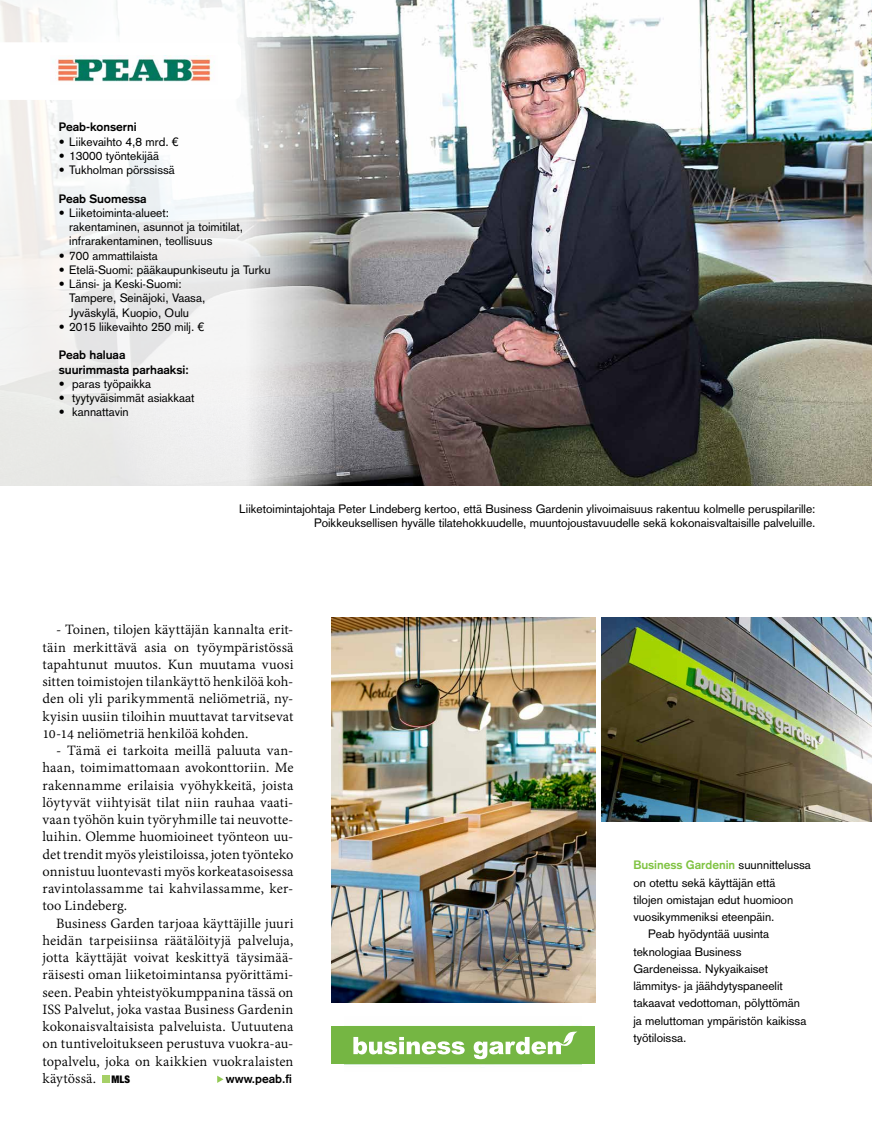
<style>
.page{position:relative;width:872px;height:1127px;background:#fff}
.page>*{position:absolute;margin:0;border:0;box-sizing:border-box;transform-origin:0 0}
.t1{font:15.45px/17.2px "Adobe Devanagari";letter-spacing:.01em;color:#000;text-align:justify}
.t2{font:12px/14.2px "Akzidenz Grotesk";color:#000}
.t3{font:700 12px/14.2px "Akzidenz Grotesk";color:#000}
.t4{font:700 12px "Akzidenz Grotesk";color:#80c342}
.s1{font-family:"Helvetica Neue"}
.s2{font-family:"Helvetica Neue LT";font-weight:900;font-stretch:condensed;font-size:10.5px}
.s3{font-weight:400;color:#000}
</style>
<div class="page">
<img style="left:361px;top:0;width:511px;height:485px">
<svg style="left:0;top:0;width:361px;height:486px"></svg>
<div style="left:102px;top:1075px;width:8px;height:8px;background:#a6d067"></div>
<svg style="left:217px;top:1075px;width:6px;height:8px"></svg>
<svg style="left:0;top:42px;width:241px;height:58px"></svg>
<img style="left:50px;top:55px;width:167px;height:30px">
<div style="left:332px;top:1026px;width:263px;height:38px;background:#75b643"></div>
<svg style="left:353px;top:1037px;width:111px;height:17px"></svg>
<svg style="left:473px;top:1031px;width:104px;height:28px"></svg>
<img style="left:601px;top:617px;width:271px;height:205px">
<img style="left:332px;top:617px;width:263px;height:385px">
<p class="t3" style="left:59px;top:120px;width:79px">Peab-konserni</p>
<p class="t2" style="left:59px;top:134px;width:121px">• Liikevaihto 4,8 mrd. <span class="s1">€</span></p>
<p class="t2" style="left:59px;top:149px;width:102px">• 13000 työntekijää</p>
<p class="t2" style="left:59px;top:163px;width:117px">• Tukholman pörssissä</p>
<p class="t3" style="left:59px;top:191px;width:89px">Peab Suomessa</p>
<p class="t2" style="left:69px;top:206px;width:175px;text-indent:-10px">• Liiketoiminta-alueet:<br>rakentaminen, asunnot ja toimitilat, infrarakentaminen, teollisuus</p>
<p class="t2" style="left:59px;top:248px;width:101px">• 700 ammattilaista</p>
<p class="t2" style="left:59px;top:263px;width:213px">• Etelä-Suomi: pääkaupunkiseutu ja Turku</p>
<p class="t2" style="left:69px;top:277px;width:137px;text-indent:-10px">• Länsi- ja Keski-Suomi:<br>Tampere, Seinäjoki, Vaasa,<br>Jyväskylä, Kuopio, Oulu</p>
<p class="t2" style="left:59px;top:320px;width:147px">• 2015 liikevaihto 250 milj. <span class="s1">€</span></p>
<p class="t3" style="left:59px;top:348px;width:131px">Peab haluaa suurimmasta parhaaksi:</p>
<p class="t2" style="left:59px;top:377px;width:94px">• paras työpaikka</p>
<p class="t2" style="left:59px;top:391px;width:137px">• tyytyväisimmät asiakkaat</p>
<p class="t2" style="left:59px;top:405px;width:71px">• kannattavin</p>
<p class="t2" style="left:239px;top:502px;width:578px;text-align:right">Liiketoimintajohtaja Peter Lindeberg kertoo, että Business Gardenin ylivoimaisuus rakentuu kolmelle peruspilarille:<br>Poikkeuksellisen hyvälle tilatehokkuudelle, muuntojoustavuudelle sekä kokonaisvaltaisille palveluille.</p>
<p class="t1" style="left:43px;top:622px;width:252px;text-indent:14px">- Toinen, tilojen käyttäjän kannalta erit&shy;täin merkittävä asia on työympäristössä tapahtunut muutos. Kun muutama vuosi sitten toimistojen tilankäyttö henkilöä koh&shy;den oli yli parikymmentä neliömetriä, ny&shy;kyisin uusiin tiloihin muuttavat tarvitsevat 10-14 neliömetriä henkilöä kohden.</p>
<p class="t1" style="left:43px;top:743px;width:252px;text-indent:14px">- Tämä ei tarkoita meillä paluuta van&shy;haan, toimimattomaan avokonttoriin. Me rakennamme erilaisia vyöhykkeitä, joista löytyvät viihtyisät tilat niin rauhaa vaati&shy;vaan työhön kuin työryhmille tai neuvotte&shy;luihin. Olemme huomioineet työnteon uu&shy;det trendit myös yleistiloissa, joten työnteko onnistuu luontevasti myös korkeatasoisessa ravintolassamme tai kahvilassamme, ker&shy;too Lindeberg.</p>
<p class="t1" style="left:43px;top:916px;width:252px;text-indent:14px">Business Garden tarjoaa käyttäjille juuri heidän tarpeisiinsa räätälöityjä palveluja, jotta käyttäjät voivat keskittyä täysimää&shy;räisesti oman liiketoimintansa pyörittämi&shy;seen. Peabin yhteistyökumppanina tässä on ISS Palvelut, joka vastaa Business Gardenin kokonaisvaltaisista palveluista. Uutuutena on tuntiveloitukseen perustuva vuokra-au&shy;topalvelu, joka on kaikkien vuokralaisten käytössä. <span class="s2">MLS</span></p>
<p class="t3" style="left:226px;top:1071px;width:68px">www.peab.fi</p>
<p class="t4" style="left:633px;top:858px;width:179px">Business Gardenin <span class="s3">suunnittelussa</span></p>
<p class="t2" style="left:633px;top:875px;width:144px">on otettu sekä käyttäjän että</p>
<p class="t2" style="left:633px;top:892px;width:161px">tilojen omistajan edut huomioon</p>
<p class="t2" style="left:633px;top:909px;width:143px">vuosikymmeniksi eteenpäin.</p>
<p class="t2" style="left:648px;top:927px;width:122px">Peab hyödyntää uusinta</p>
<p class="t2" style="left:633px;top:944px;width:109px">teknologiaa Business</p>
<p class="t2" style="left:633px;top:961px;width:136px">Gardeneissa. Nykyaikaiset</p>
<p class="t2" style="left:633px;top:978px;width:151px">lämmitys- ja jäähdytyspaneelit</p>
<p class="t2" style="left:633px;top:996px;width:168px">takaavat vedottoman, pölyttömän</p>
<p class="t2" style="left:633px;top:1013px;width:174px">ja meluttoman ympäristön kaikissa</p>
<p class="t2" style="left:633px;top:1030px;width:55px">työtiloissa.</p>
</div>
